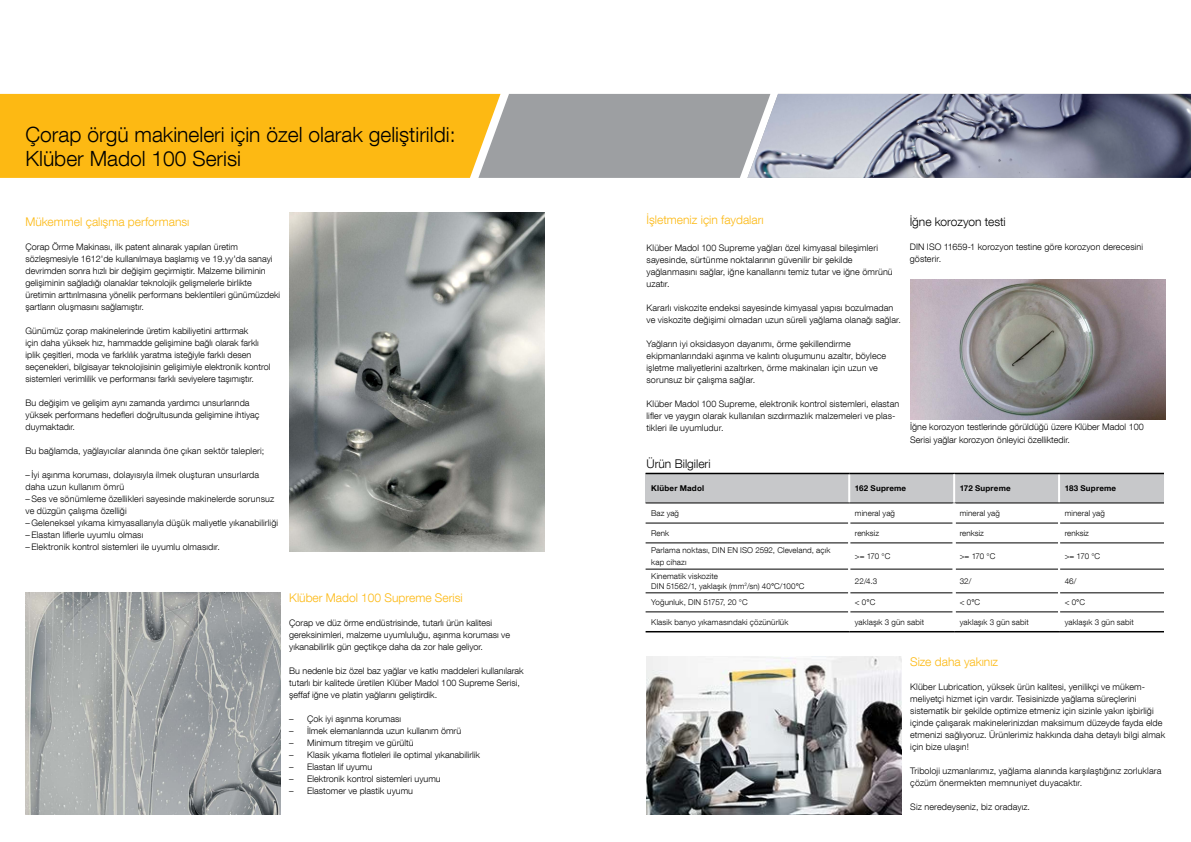
<style>
.page{position:relative;width:1191px;height:842px;background:#fff}
.page>*{position:absolute;margin:0;border:0;box-sizing:border-box;transform-origin:0 0}
.t1{font:300 21px/24px "Helvetica Neue LT Com";color:#000}
.t2{font:300 12px "Helvetica Neue LT Com";color:#fdb913}
.t3{font:300 12px "Helvetica Neue LT Com";color:#000}
.t4{font:300 9px/12px "Helvetica Neue LT Com";color:#000}
.t5{font:300 8px/12px "Helvetica Neue LT Com";letter-spacing:.015em;color:#000}
.t6{font:700 8px "Helvetica Neue LT Com";letter-spacing:.025em;color:#000}
.s1{font-weight:700}
</style>
<div class="page">
<div style="left:0;top:94px;width:478px;height:84px;background:#fdb913"></div>
<div style="left:478px;top:94px;width:269px;height:84px;background:#9d9fa2"></div>
<img style="left:747px;top:94px;width:444px;height:84px">
<div style="left:645px;top:473px;width:204px;height:30px;background:#c7c8ca"></div>
<hr style="left:645px;top:522px;width:203px;height:1px;background:#000">
<hr style="left:645px;top:542px;width:203px;height:1px;background:#000">
<hr style="left:645px;top:569px;width:203px;height:1px;background:#000">
<hr style="left:645px;top:592px;width:203px;height:1px;background:#000">
<hr style="left:645px;top:611px;width:203px;height:1px;background:#000">
<hr style="left:645px;top:631px;width:204px;height:1px;background:#000">
<svg style="left:848px;top:474px;width:316px;height:158px"></svg>
<hr style="left:645px;top:473px;width:204px;height:1px;background:#000">
<hr style="left:849px;top:473px;width:105px;height:1px;background:#000">
<hr style="left:954px;top:473px;width:105px;height:1px;background:#000">
<hr style="left:1059px;top:473px;width:105px;height:1px;background:#000">
<hr style="left:645px;top:503px;width:204px;height:1px;background:#000">
<hr style="left:849px;top:503px;width:105px;height:1px;background:#000">
<hr style="left:954px;top:503px;width:105px;height:1px;background:#000">
<hr style="left:1059px;top:503px;width:105px;height:1px;background:#000">
<hr style="left:953px;top:474px;width:2px;height:29px;background:#fff">
<hr style="left:952px;top:503px;width:3px;height:20px;background:#fff">
<hr style="left:952px;top:523px;width:3px;height:20px;background:#fff">
<hr style="left:952px;top:543px;width:3px;height:26px;background:#fff">
<hr style="left:952px;top:569px;width:3px;height:24px;background:#fff">
<hr style="left:952px;top:593px;width:3px;height:19px;background:#fff">
<hr style="left:952px;top:612px;width:3px;height:19px;background:#fff">
<img style="left:289px;top:213px;width:255px;height:338px">
<img style="left:26px;top:592px;width:255px;height:222px">
<img style="left:646px;top:657px;width:255px;height:157px">
<img style="left:910px;top:279px;width:255px;height:140px">
<h1 class="t1" style="left:26px;top:122px;width:431px">Çorap örgü makineleri için özel olarak geliştirildi:<br>Klüber Madol 100 Serisi</h1>
<h2 class="t2" style="left:26px;top:214px;width:165px">Mükemmel çalışma performansı</h2>
<p class="t4" style="left:26px;top:241px;width:256px">Çorap Örme Makinası, ilk patent alınarak yapılan üretim sözleşmesiyle 1612'de kullanılmaya başlamış ve 19.yy'da sanayi devrimden sonra hızlı bir değişim geçirmiştir. Malzeme biliminin gelişiminin sağladığı olanaklar teknolojik gelişmelerle birlikte üretimin arttırılmasına yönelik performans beklentileri günümüzdeki şartların oluşmasını sağlamıştır.</p>
<p class="t4" style="left:26px;top:324px;width:246px">Günümüz çorap makinelerinde üretim kabiliyetini arttırmak<br>için daha yüksek hız, hammadde gelişimine bağlı olarak farklı iplik çeşitleri, moda ve farklılık yaratma isteğiyle farklı desen seçenekleri, bilgisayar teknolojisinin gelişimiyle elektronik kontrol sistemleri verimlilik ve performansı farklı seviyelere taşımıştır.</p>
<p class="t4" style="left:26px;top:396px;width:236px">Bu değişim ve gelişim aynı zamanda yardımcı unsurlarında yüksek performans hedefleri doğrultusunda gelişimine ihtiyaç duymaktadır.</p>
<p class="t4" style="left:26px;top:444px;width:240px">Bu bağlamda, yağlayıcılar alanında öne çıkan sektör talepleri;</p>
<p class="t4" style="left:26px;top:468px;width:235px">– İyi aşınma koruması, dolayısıyla ilmek oluşturan unsurlarda daha uzun kullanım ömrü</p>
<p class="t4" style="left:26px;top:492px;width:250px">– Ses ve sönümleme özellikleri sayesinde makinelerde sorunsuz ve düzgün çalışma özelliği</p>
<p class="t4" style="left:26px;top:516px;width:254px">– Geleneksel yıkama kimyasallarıyla düşük maliyetle yıkanabilirliği</p>
<p class="t4" style="left:26px;top:528px;width:119px">– Elastan liflerle uyumlu olması</p>
<p class="t4" style="left:26px;top:540px;width:196px">– Elektronik kontrol sistemleri ile uyumlu olmasıdır.</p>
<h2 class="t2" style="left:289px;top:590px;width:175px">Klüber Madol 100 Supreme Serisi</h2>
<p class="t4" style="left:289px;top:616px;width:222px">Çorap ve düz örme endüstrisinde, tutarlı ürün kalitesi gereksinimleri, malzeme uyumluluğu, aşınma koruması ve yıkanabilirlik gün geçtikçe daha da zor hale geliyor.</p>
<p class="t4" style="left:289px;top:664px;width:236px">Bu nedenle biz özel baz yağlar ve katkı maddeleri kullanılarak tutarlı bir kalitede üretilen Klüber Madol 100 Supreme Serisi, şeffaf iğne ve platin yağlarını geliştirdik.</p>
<p class="t4" style="left:289px;top:712px;width:113px">– Çok iyi aşınma koruması</p>
<p class="t4" style="left:289px;top:724px;width:174px">– İlmek elemanlarında uzun kullanım ömrü</p>
<p class="t4" style="left:289px;top:736px;width:126px">– Minimum titreşim ve gürültü</p>
<p class="t4" style="left:289px;top:748px;width:192px">– Klasik yıkama flotleleri ile optimal yıkanabilirlik</p>
<p class="t4" style="left:289px;top:760px;width:84px">– Elastan lif uyumu</p>
<p class="t4" style="left:289px;top:772px;width:153px">– Elektronik kontrol sistemleri uyumu</p>
<p class="t4" style="left:289px;top:784px;width:125px">– Elastomer ve plastik uyumu</p>
<h2 class="t2" style="left:646px;top:212px;width:119px">İşletmeniz için faydaları</h2>
<p class="t4" style="left:646px;top:242px;width:248px">Klüber Madol 100 Supreme yağları özel kimyasal bileşimleri sayesinde, sürtünme noktalarının güvenilir bir şekilde yağlanmasını sağlar, iğne kanallarını temiz tutar ve iğne ömrünü uzatır.</p>
<p class="t4" style="left:646px;top:302px;width:256px">Kararlı viskozite endeksi sayesinde kimyasal yapısı bozulmadan ve viskozite değişimi olmadan uzun süreli yağlama olanağı sağlar.</p>
<p class="t4" style="left:646px;top:338px;width:241px">Yağların iyi oksidasyon dayanımı, örme şekillendirme ekipmanlarındaki aşınma ve kalıntı oluşumunu azaltır, böylece işletme maliyetlerini azaltırken, örme makinaları için uzun ve sorunsuz bir çalışma sağlar.</p>
<p class="t4" style="left:646px;top:398px;width:254px">Klüber Madol 100 Supreme, elektronik kontrol sistemleri, elastan lifler ve yaygın olarak kullanılan sızdırmazlık malzemeleri ve plas&shy;tikleri ile uyumludur.</p>
<h2 class="t3" style="left:646px;top:457px;width:66px">Ürün Bilgileri</h2>
<h2 class="t3" style="left:909px;top:214px;width:97px">İğne korozyon testi</h2>
<p class="t4" style="left:909px;top:241px;width:235px">DIN ISO 11659-1 korozyon testine göre korozyon derecesini gösterir.</p>
<p class="t4" style="left:910px;top:420px;width:235px;line-height:12.7px">İğne korozyon testlerinde görüldüğü üzere Klüber Madol 100<br>Serisi yağlar korozyon önleyici özelliktedir.</p>
<p class="t6" style="left:651px;top:483px;width:54px">Klüber Madol</p>
<p class="t6" style="left:855px;top:483px;width:53px">162 Supreme</p>
<p class="t6" style="left:959px;top:483px;width:52px">172 Supreme</p>
<p class="t6" style="left:1064px;top:483px;width:53px">183 Supreme</p>
<p class="t5" style="left:651px;top:507px;width:29px">Baz yağ</p>
<p class="t5" style="left:855px;top:507px;width:42px">mineral yağ</p>
<p class="t5" style="left:959px;top:507px;width:42px">mineral yağ</p>
<p class="t5" style="left:1064px;top:507px;width:42px">mineral yağ</p>
<p class="t5" style="left:651px;top:527px;width:19px">Renk</p>
<p class="t5" style="left:855px;top:527px;width:26px">renksiz</p>
<p class="t5" style="left:959px;top:527px;width:26px">renksiz</p>
<p class="t5" style="left:1064px;top:527px;width:26px">renksiz</p>
<p class="t5" style="left:651px;top:544px;width:181px">Parlama noktası, DIN EN ISO 2592, Cleveland, açık kap cihazı</p>
<p class="t5" style="left:855px;top:550px;width:37px">&gt;= 170 °C</p>
<p class="t5" style="left:959px;top:550px;width:37px">&gt;= 170 °C</p>
<p class="t5" style="left:1064px;top:550px;width:37px">&gt;= 170 °C</p>
<p class="t5" style="left:651px;top:571px;width:155px;line-height:9.5px">Kinematik viskozite<br>DIN 51562/1, yaklaşık (mm<sup>2</sup>/sn) 40<span class="s1">°</span>C/100<span class="s1">°</span>C</p>
<p class="t5" style="left:855px;top:575px;width:24px">22/4.3</p>
<p class="t5" style="left:959px;top:575px;width:13px">32/</p>
<p class="t5" style="left:1064px;top:575px;width:13px">46/</p>
<p class="t5" style="left:651px;top:596px;width:98px">Yoğunluk, DIN 51757, 20 °C</p>
<p class="t5" style="left:855px;top:596px;width:22px">&lt; 0<span class="s1">°</span>C</p>
<p class="t5" style="left:959px;top:596px;width:22px">&lt; 0<span class="s1">°</span>C</p>
<p class="t5" style="left:1064px;top:596px;width:22px">&lt; 0<span class="s1">°</span>C</p>
<p class="t5" style="left:651px;top:616px;width:139px">Klasik banyo yıkamasındaki çözünürlük</p>
<p class="t5" style="left:855px;top:616px;width:71px">yaklaşık 3 gün sabit</p>
<p class="t5" style="left:959px;top:616px;width:71px">yaklaşık 3 gün sabit</p>
<p class="t5" style="left:1064px;top:616px;width:71px">yaklaşık 3 gün sabit</p>
<h2 class="t2" style="left:910px;top:655px;width:89px">Size daha yakınız</h2>
<p class="t4" style="left:910px;top:681px;width:256px">Klüber Lubrication, yüksek ürün kalitesi, yenilikçi ve mükem&shy;meliyetçi hizmet için vardır. Tesisinizde yağlama süreçlerini sistematik bir şekilde optimize etmeniz için sizinle yakın işbirliği içinde çalışarak makinelerinizdan maksimum düzeyde fayda elde etmenizi sağlıyoruz. Ürünlerimiz hakkında daha detaylı bilgi almak için bize ulaşın!</p>
<p class="t4" style="left:910px;top:765px;width:253px">Triboloji uzmanlarımız, yağlama alanında karşılaştığınız zorluklara çözüm önermekten memnuniyet duyacaktır.</p>
<p class="t4" style="left:910px;top:801px;width:121px">Siz neredeyseniz, biz oradayız.</p>
</div>
